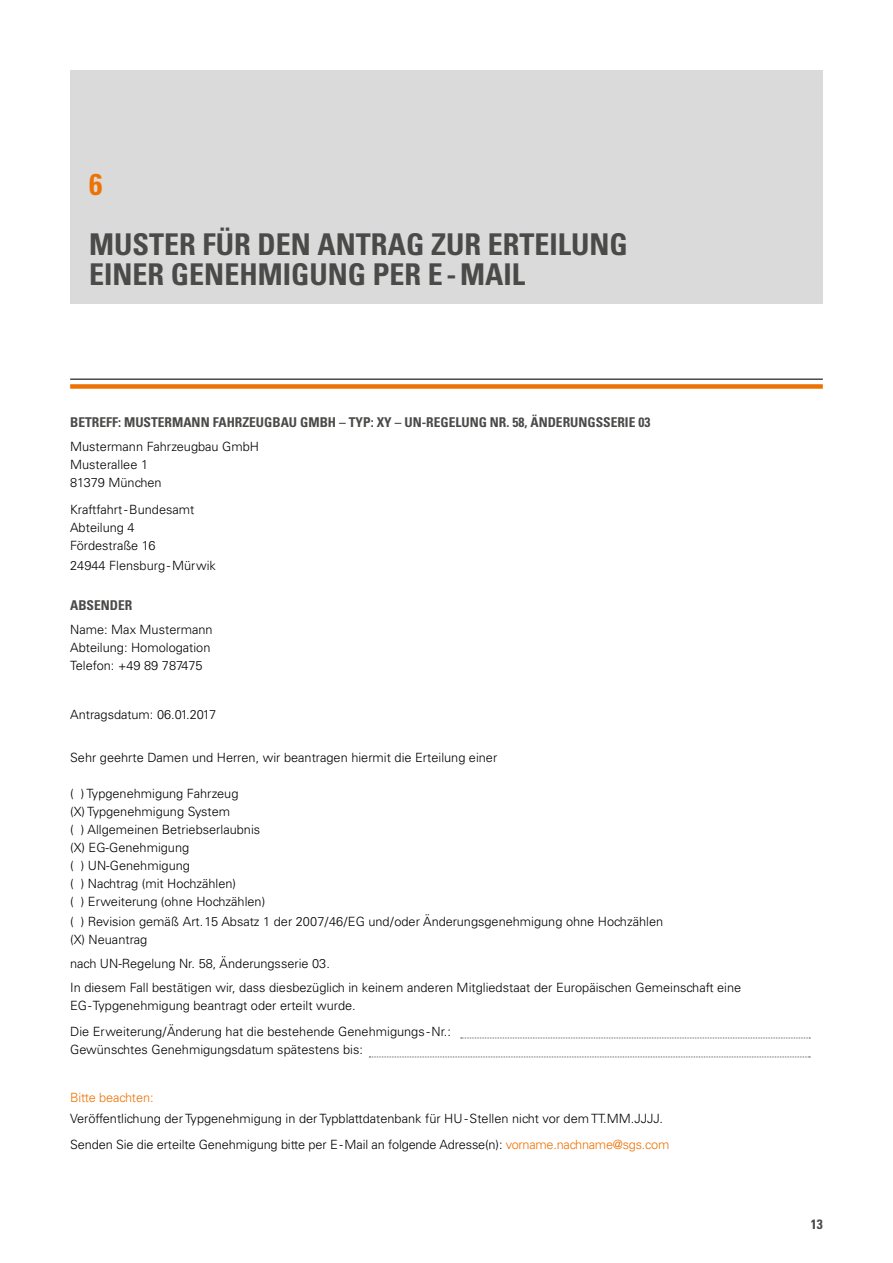
<style>
.page{position:relative;width:893px;height:1263px;background:#fff}
.page>*{position:absolute;margin:0;border:0;box-sizing:border-box;transform-origin:0 0}
.t1{font:700 condensed 30px/30px "Univers LT Std";color:#4a4a49}
.t2{font:700 condensed 30px "Univers LT Std";color:#ee7203}
.t3{font:700 condensed 13.5px "Univers LT Std";color:#4a4a49}
.t4{font:300 12.75px/18px "Univers LT Std";color:#000}
.t5{font:300 12.75px "Univers LT Std";letter-spacing:-.01em;color:#ee7203}
.s1{color:#ee7203}
</style>
<div class="page">
<div style="left:70px;top:70px;width:753px;height:234px;background:#dadada"></div>
<div style="left:70px;top:384px;width:753px;height:5px;background:#ee7203"></div>
<hr style="left:70px;top:378px;width:753px;height:2px;background:#4a4a49">
<svg style="left:461px;top:1037px;width:349px;height:1px"></svg>
<svg style="left:369px;top:1056px;width:441px;height:1px"></svg>
<h1 class="t2" style="left:89px;top:166px;width:15px">6</h1>
<h1 class="t1" style="left:89px;top:229px;width:540px">MUSTER FÜR DEN ANTRAG ZUR ERTEILUNG<br>EINER GENEHMIGUNG PER E-MAIL</h1>
<p class="t3" style="left:70px;top:413px;width:582px">BETREFF: MUSTERMANN FAHRZEUGBAU GMBH – TYP: XY – UN-REGELUNG NR. 58, ÄNDERUNGSSERIE 03</p>
<p class="t4" style="left:70px;top:438px;width:190px">Mustermann Fahrzeugbau GmbH<br>Musterallee 1<br>81379 München</p>
<p class="t4" style="left:70px;top:500px;width:126px">Kraftfahrt-Bundesamt<br>Abteilung 4<br>Fördestraße 16</p>
<p class="t4" style="left:70px;top:556px;width:147px">24944 Flensburg-Mürwik</p>
<p class="t3" style="left:70px;top:596px;width:64px">ABSENDER</p>
<p class="t4" style="left:70px;top:620px;width:144px">Name: Max Mustermann<br>Abteilung: Homologation<br>Telefon: +49 89 787475</p>
<p class="t4" style="left:70px;top:705px;width:148px">Antragsdatum: 06.01.2017</p>
<p class="t4" style="left:70px;top:748px;width:429px">Sehr geehrte Damen und Herren, wir beantragen hiermit die Erteilung einer</p>
<p class="t4" style="left:70px;top:784px;width:197px">( ) Typgenehmigung Fahrzeug<br>(X) Typgenehmigung System<br>( ) Allgemeinen Betriebserlaubnis (X) EG-Genehmigung<br>( ) UN-Genehmigung<br>( ) Nachtrag (mit Hochzählen)<br>( ) Erweiterung (ohne Hochzählen)</p>
<p class="t4" style="left:70px;top:912px;width:594px">( ) Revision gemäß Art. 15 Absatz 1 der 2007/46/EG und/oder Änderungsgenehmigung ohne Hochzählen (X) Neuantrag</p>
<p class="t4" style="left:70px;top:951px;width:673px;line-height:24px">nach UN-Regelung Nr. 58, Änderungsserie 03.<br>In diesem Fall bestätigen wir, dass diesbezüglich in keinem anderen Mitgliedstaat der Europäischen Gemeinschaft eine</p>
<p class="t4" style="left:70px;top:992px;width:382px;line-height:26.2px">EG-Typgenehmigung beantragt oder erteilt wurde.<br>Die Erweiterung/Änderung hat die bestehende Genehmigungs -Nr.:</p>
<p class="t4" style="left:70px;top:1041px;width:294px">Gewünschtes Genehmigungsdatum spätestens bis:</p>
<p class="t5" style="left:70px;top:1090px;width:85px">Bitte beachten:</p>
<p class="t4" style="left:70px;top:1105px;width:601px;line-height:26.2px">Veröffentlichung der Typgenehmigung in der Typblattdatenbank für HU-Stellen nicht vor dem TT.MM.JJJJ.<br>Senden Sie die erteilte Genehmigung bitte per E-Mail an folgende Adresse(n): <span class="s1">vorname.nachname@sgs.com</span></p>
<p class="t3" style="left:811px;top:1216px;width:13px">13</p>
</div>
